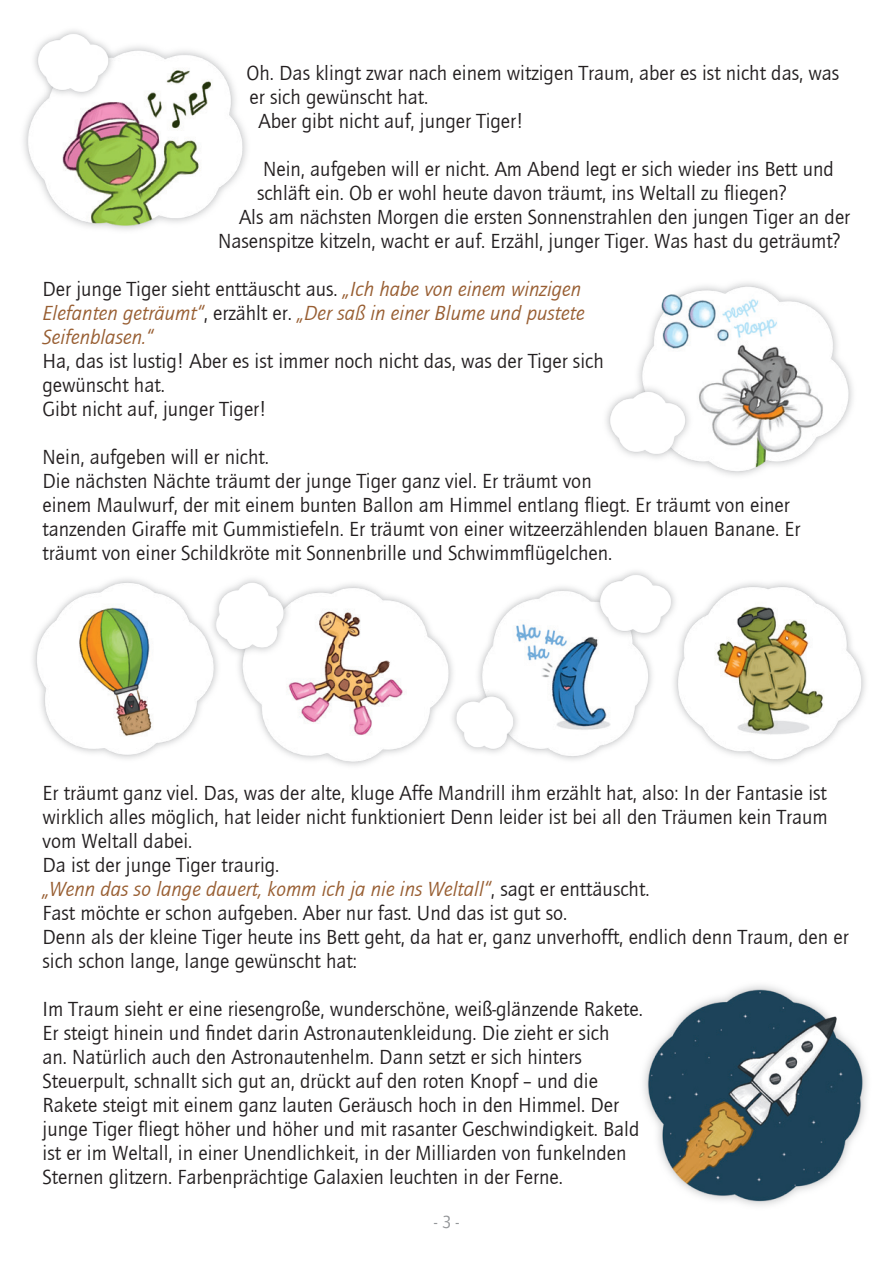
<style>
.page{position:relative;width:893px;height:1263px;background:#fff}
.page>*{position:absolute;margin:0;border:0;box-sizing:border-box;transform-origin:0 0}
.t1{font:21px/24px "Quay Itc T";color:#231f20}
.t2{font:italic 21px/24px "Quay Itc T";color:#985e32}
.t3{font:18px "Quay Itc T";color:#939598}
.s1{font-style:normal;color:#231f20}
</style>
<div class="page">
<img style="left:23px;top:46px;width:224px;height:184px">
<img style="left:491px;top:587px;width:131px;height:173px">
<img style="left:33px;top:579px;width:178px;height:180px">
<img style="left:211px;top:584px;width:280px;height:182px">
<img style="left:622px;top:583px;width:244px;height:180px">
<img style="left:641px;top:282px;width:212px;height:194px">
<img style="left:643px;top:985px;width:224px;height:221px">
<img style="left:190px;top:579px;width:125px;height:92px">
<img style="left:440px;top:672px;width:103px;height:94px">
<img style="left:575px;top:571px;width:117px;height:88px">
<img style="left:23px;top:30px;width:107px;height:88px">
<img style="left:606px;top:359px;width:98px;height:117px">
<p class="t1" style="left:247px;top:60px;width:594px">Oh. Das klingt zwar nach einem witzigen Traum, aber es ist nicht das, was er sich gewünscht hat.</p>
<p class="t1" style="left:259px;top:108px;width:267px">Aber gibt nicht auf, junger Tiger!</p>
<p class="t1" style="left:257px;top:156px;width:578px">Nein, aufgeben will er nicht. Am Abend legt er sich wieder ins Bett und schläft ein. Ob er wohl heute davon träumt, ins Weltall zu fliegen?</p>
<p class="t1" style="left:218px;top:204px;width:634px;text-indent:21px">Als am nächsten Morgen die ersten Sonnenstrahlen den jungen Tiger an der<br>Nasenspitze kitzeln, wacht er auf. Erzähl, junger Tiger. Was hast du geträumt?</p>
<p class="t2" style="left:43px;top:276px;width:544px"><span class="s1">Der junge Tiger sieht enttäuscht aus.</span> „Ich habe von einem winzigen<br>Elefanten geträumt“<span class="s1">, erzählt er.</span> „Der saß in einer Blume und pustete<br>Seifenblasen.“</p>
<p class="t1" style="left:43px;top:348px;width:563px">Ha, das ist lustig! Aber es ist immer noch nicht das, was der Tiger sich gewünscht hat.</p>
<p class="t1" style="left:43px;top:396px;width:226px">Gibt nicht auf, junger Tiger!</p>
<p class="t1" style="left:43px;top:444px;width:228px">Nein, aufgeben will er nicht.</p>
<p class="t1" style="left:43px;top:468px;width:759px">Die nächsten Nächte träumt der junge Tiger ganz viel. Er träumt von<br>einem Maulwurf, der mit einem bunten Ballon am Himmel entlang fliegt. Er träumt von einer tanzenden Giraffe mit Gummistiefeln. Er träumt von einer witzeerzählenden blauen Banane. Er träumt von einer Schildkröte mit Sonnenbrille und Schwimmflügelchen.</p>
<p class="t1" style="left:43px;top:780px;width:787px;text-align:justify">Er träumt ganz viel. Das, was der alte, kluge Affe Mandrill ihm erzählt hat, also: In der Fantasie ist wirklich alles möglich, hat leider nicht funktioniert Denn leider ist bei all den Träumen kein Traum vom Weltall dabei.</p>
<p class="t1" style="left:43px;top:852px;width:238px">Da ist der junge Tiger traurig.</p>
<p class="t2" style="left:43px;top:876px;width:608px">„Wenn das so lange dauert, komm ich ja nie ins Weltall“<span class="s1">, sagt er enttäuscht.</span></p>
<p class="t1" style="left:43px;top:900px;width:526px">Fast möchte er schon aufgeben. Aber nur fast. Und das ist gut so.</p>
<p class="t1" style="left:43px;top:924px;width:808px">Denn als der kleine Tiger heute ins Bett geht, da hat er, ganz unverhofft, endlich denn Traum, den er sich schon lange, lange gewünscht hat:</p>
<p class="t1" style="left:43px;top:996px;width:602px">Im Traum sieht er eine riesengroße, wunderschöne, weiß-glänzende Rakete.<br>Er steigt hinein und findet darin Astronautenkleidung. Die zieht er sich<br>an. Natürlich auch den Astronautenhelm. Dann setzt er sich hinters Steuerpult, schnallt sich gut an, drückt auf den roten Knopf – und die Rakete steigt mit einem ganz lauten Geräusch hoch in den Himmel. Der junge Tiger fliegt höher und höher und mit rasanter Geschwindigkeit. Bald ist er im Weltall, in einer Unendlichkeit, in der Milliarden von funkelnden Sternen glitzern. Farbenprächtige Galaxien leuchten in der Ferne.</p>
<p class="t3" style="left:434px;top:1211px;width:26px">- 3 -</p>
</div>
